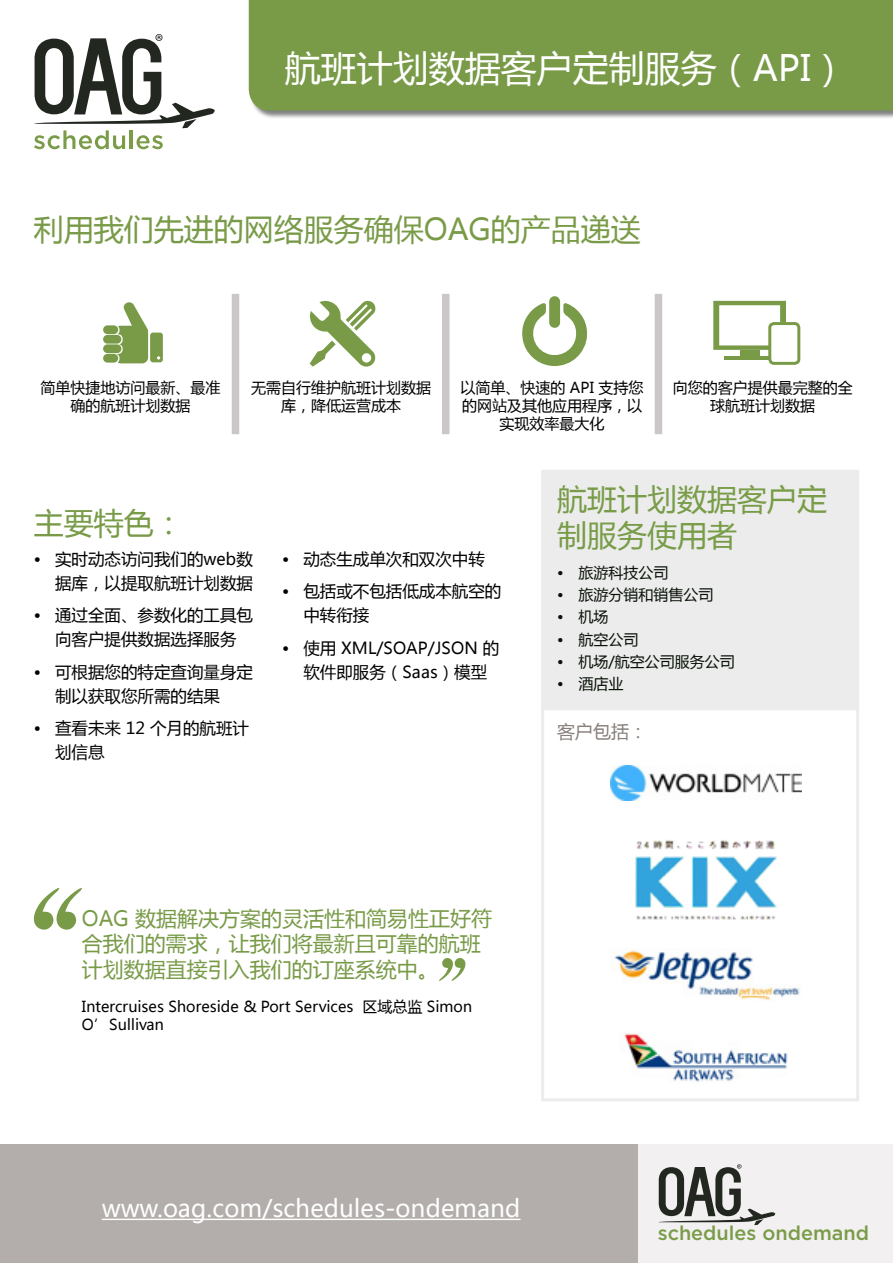
<style>
.page{position:relative;width:893px;height:1263px;background:#fff}
.page>*{position:absolute;margin:0;border:0;box-sizing:border-box;transform-origin:0 0}
.t1{font:36px "Microsoft Ya Hei";color:#fff}
.t2{font:30px "Microsoft Ya Hei";color:#799b48}
.t3{font:30px/36px "Microsoft Ya Hei";color:#789c47}
.t4{font:24px "Microsoft Ya Hei";color:#fff}
.t5{font:21px/25.2px "Microsoft Ya Hei";color:#799b48}
.t6{font:500 19.8px "Gotham";color:#7a9c48}
.t7{font:18px "Microsoft Ya Hei";color:#87807c}
.t8{font:16.5px/24px "Microsoft Ya Hei";color:#000}
.t9{font:15px/18px "Microsoft Ya Hei";color:#000;text-align:center}
.t10{font:15px "Microsoft Ya Hei";color:#091208}
</style>
<div class="page">
<div style="left:633px;top:1145px;width:260px;height:118px;background:#f2f0f0"></div>
<div style="left:249px;top:0;width:644px;height:118px;background:#000;opacity:.5"></div>
<div style="left:249px;top:0;width:644px;height:111px;background:#799b48"></div>
<svg style="left:34px;top:34px;width:181px;height:115px"></svg>
<div style="left:232px;top:294px;width:7px;height:140px;background:#cac7c6"></div>
<div style="left:442px;top:294px;width:7px;height:140px;background:#cac7c6"></div>
<div style="left:655px;top:294px;width:7px;height:140px;background:#cac7c6"></div>
<svg style="left:439px;top:958px;width:27px;height:23px"></svg>
<svg style="left:522px;top:296px;width:65px;height:70px"></svg>
<div style="left:103px;top:325px;width:15px;height:9px;background:#799b48;border-radius:4px"></div>
<div style="left:103px;top:335px;width:18px;height:9px;background:#799b48;border-radius:4px"></div>
<div style="left:103px;top:344px;width:18px;height:9px;background:#799b48;border-radius:4px"></div>
<div style="left:103px;top:354px;width:15px;height:9px;background:#799b48;border-radius:4px"></div>
<svg style="left:117px;top:302px;width:46px;height:61px"></svg>
<svg style="left:713px;top:301px;width:73px;height:49px"></svg>
<div style="left:740px;top:350px;width:20px;height:6px;background:#799b48"></div>
<hr style="left:724px;top:356px;width:51px;height:4px;background:#799b48">
<div style="left:770px;top:324px;width:29px;height:39px;background:#fff;border-radius:4px"></div>
<div style="left:768px;top:322px;width:32px;height:43px;border:3px solid #799b48;border-radius:4px"></div>
<svg style="left:310px;top:300px;width:66px;height:67px"></svg>
<svg style="left:658px;top:1164px;width:118px;height:61px"></svg>
<div style="left:541px;top:470px;width:318px;height:240px;background:#ececec"></div>
<div style="left:541px;top:707px;width:318px;height:394px;background:#fff;border:3px solid #ececec"></div>
<img style="left:622px;top:1031px;width:166px;height:51px">
<img style="left:635px;top:840px;width:142px;height:80px">
<img style="left:610px;top:766px;width:191px;height:35px">
<img style="left:614px;top:948px;width:186px;height:52px">
<div style="left:0;top:1145px;width:638px;height:118px;background:#b3aeac"></div>
<hr style="left:102px;top:1219px;width:418px;height:1px;background:#fff">
<svg style="left:34px;top:888px;width:48px;height:42px"></svg>
<h1 class="t1" style="left:285px;top:43px;width:563px">航班计划数据客户定制服务（API）</h1>
<h2 class="t2" style="left:34px;top:209px;width:609px">利用我们先进的网络服务确保OAG的产品递送</h2>
<p class="t9" style="left:41px;top:378px;width:181px">简单快捷地访问最新、最准确的航班计划数据</p>
<p class="t9" style="left:251px;top:378px;width:181px">无需自行维护航班计划数据库，降低运营成本</p>
<p class="t9" style="left:460px;top:378px;width:185px">以简单、快速的 API 支持您的网站及其他应用程序，以实现效率最大化</p>
<p class="t9" style="left:673px;top:378px;width:182px">向您的客户提供最完整的全球航班计划数据</p>
<h2 class="t2" style="left:34px;top:503px;width:152px">主要特色：</h2>
<p class="t8" style="left:34px;top:546px;width:221px;text-align:right">• 实时动态访问我们的web数据库，以提取航班计划数据</p>
<p class="t8" style="left:34px;top:603px;width:221px;text-align:center">• 通过全面、参数化的工具包向客户提供数据选择服务</p>
<p class="t8" style="left:55px;top:659px;width:199px;text-indent:-21px">• 可根据您的特定查询量身定制以获取您所需的结果</p>
<p class="t8" style="left:55px;top:716px;width:196px;text-indent:-21px">• 查看未来 12 个月的航班计划信息</p>
<p class="t8" style="left:282px;top:546px;width:204px">• 动态生成单次和双次中转</p>
<p class="t8" style="left:303px;top:579px;width:199px;text-indent:-21px">• 包括或不包括低成本航空的中转衔接</p>
<p class="t8" style="left:282px;top:635px;width:219px;text-align:center">• 使用 XML/SOAP/JSON 的软件即服务（Saas）模型</p>
<h2 class="t3" style="left:557px;top:480px;width:271px">航班计划数据客户定制服务使用者</h2>
<p class="t10" style="left:557px;top:562px;width:113px">• 旅游科技公司</p>
<p class="t10" style="left:557px;top:584px;width:158px">• 旅游分销和销售公司</p>
<p class="t10" style="left:557px;top:607px;width:53px">• 机场</p>
<p class="t10" style="left:557px;top:629px;width:83px">• 航空公司</p>
<p class="t10" style="left:557px;top:651px;width:179px">• 机场/航空公司服务公司</p>
<p class="t10" style="left:557px;top:673px;width:68px">• 酒店业</p>
<p class="t7" style="left:557px;top:719px;width:91px">客户包括：</p>
<p class="t5" style="left:82px;top:905px;width:412px">OAG 数据解决方案的灵活性和简易性正好符合我们的需求，让我们将最新且可靠的航班计划数据直接引入我们的订座系统中。</p>
<p class="t9" style="left:82px;top:997px;width:392px;text-align:left">Intercruises Shoreside &amp; Port Services 区域总监 Simon<br>O’Sullivan</p>
<h3 class="t4" style="left:102px;top:1192px;width:420px">www.oag.com/schedules-ondemand</h3>
<p class="t6" style="left:658px;top:1222px;width:213px">schedules ondemand</p>
</div>
